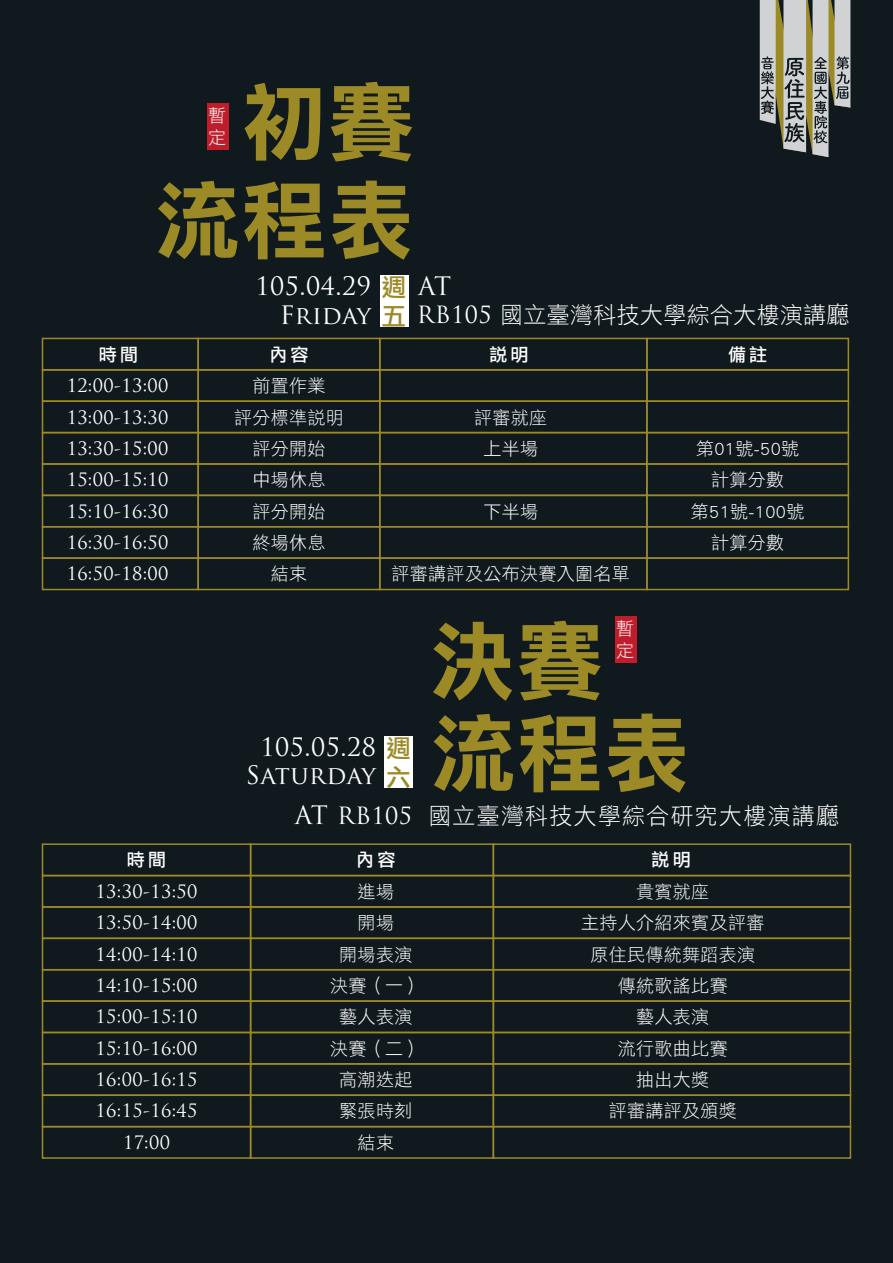
<style>
.page{position:relative;width:893px;height:1263px;background:#101a1e}
.page>*{position:absolute;margin:0;border:0;box-sizing:border-box;transform-origin:0 0}
.t1{font:85.5px/97.8px "DF Li Hei Std W7";letter-spacing:.02em;color:#9c8a27;text-align:right}
.t2{font:24.75px "Trajan Pro";letter-spacing:.02em;color:#fff}
.t3{font:23.1px "DF Li Hei Std W3";letter-spacing:.02em;color:#fff}
.t4{font:23.1px "DF Li Hei Std W3";letter-spacing:.06em;color:#fff}
.t5{font:23.1px "Trajan Pro";letter-spacing:.02em;color:#fff}
.t6{font:18px/31.3px "Trajan Pro";letter-spacing:.02em;color:#fff;text-align:justify}
.t7{font:18px/31.3px "DF Li Hei Std W3";letter-spacing:.02em;color:#fff;text-align:center}
.t8{font:18px "DF Li Hei Std W5";letter-spacing:.18em;color:#fff}
.s1{font-family:"DF Li Hei Std W5";color:#9c8a27}
.s2{font-family:"Trajan Pro";font-size:24.75px}
.s3{font-family:"DF Li Hei Std W5";font-size:24.75px;color:#9c8a27}
.s4{font-family:"Trajan Pro"}
.s5{font-family:"Adobe Ming Std";font-weight:300}
.s6{font-size:24.75px}
</style>
<div class="page">
<svg style="left:760px;top:0;width:90px;height:157px"></svg>
<div style="left:380px;top:275px;width:29px;height:52px;background:#fff"></div>
<div style="left:42px;top:338px;width:157px;height:33px;border:2px solid #9c8a27"></div>
<div style="left:42px;top:369px;width:157px;height:33px;border:2px solid #9c8a27"></div>
<div style="left:42px;top:400px;width:157px;height:33px;border:2px solid #9c8a27"></div>
<div style="left:42px;top:432px;width:157px;height:33px;border:2px solid #9c8a27"></div>
<div style="left:42px;top:463px;width:157px;height:33px;border:2px solid #9c8a27"></div>
<div style="left:42px;top:495px;width:157px;height:32px;border:2px solid #9c8a27"></div>
<div style="left:42px;top:526px;width:157px;height:33px;border:2px solid #9c8a27"></div>
<div style="left:42px;top:557px;width:157px;height:33px;border:2px solid #9c8a27"></div>
<div style="left:197px;top:338px;width:184px;height:33px;border:2px solid #9c8a27"></div>
<div style="left:197px;top:369px;width:184px;height:33px;border:2px solid #9c8a27"></div>
<div style="left:197px;top:400px;width:184px;height:33px;border:2px solid #9c8a27"></div>
<div style="left:197px;top:432px;width:184px;height:33px;border:2px solid #9c8a27"></div>
<div style="left:197px;top:463px;width:184px;height:33px;border:2px solid #9c8a27"></div>
<div style="left:197px;top:495px;width:184px;height:32px;border:2px solid #9c8a27"></div>
<div style="left:197px;top:526px;width:184px;height:33px;border:2px solid #9c8a27"></div>
<div style="left:197px;top:557px;width:184px;height:33px;border:2px solid #9c8a27"></div>
<div style="left:379px;top:338px;width:269px;height:33px;border:2px solid #9c8a27"></div>
<div style="left:379px;top:369px;width:269px;height:33px;border:2px solid #9c8a27"></div>
<div style="left:379px;top:400px;width:269px;height:33px;border:2px solid #9c8a27"></div>
<div style="left:379px;top:432px;width:269px;height:33px;border:2px solid #9c8a27"></div>
<div style="left:379px;top:463px;width:269px;height:33px;border:2px solid #9c8a27"></div>
<div style="left:379px;top:495px;width:269px;height:32px;border:2px solid #9c8a27"></div>
<div style="left:379px;top:526px;width:269px;height:33px;border:2px solid #9c8a27"></div>
<div style="left:379px;top:557px;width:269px;height:33px;border:2px solid #9c8a27"></div>
<div style="left:646px;top:338px;width:203px;height:33px;border:2px solid #9c8a27"></div>
<div style="left:646px;top:369px;width:203px;height:33px;border:2px solid #9c8a27"></div>
<div style="left:646px;top:400px;width:203px;height:33px;border:2px solid #9c8a27"></div>
<div style="left:646px;top:432px;width:203px;height:33px;border:2px solid #9c8a27"></div>
<div style="left:646px;top:463px;width:203px;height:33px;border:2px solid #9c8a27"></div>
<div style="left:646px;top:495px;width:203px;height:32px;border:2px solid #9c8a27"></div>
<div style="left:646px;top:526px;width:203px;height:33px;border:2px solid #9c8a27"></div>
<div style="left:646px;top:557px;width:203px;height:33px;border:2px solid #9c8a27"></div>
<div style="left:42px;top:843px;width:209px;height:33px;border:2px solid #9c8a27"></div>
<div style="left:42px;top:875px;width:209px;height:33px;border:2px solid #9c8a27"></div>
<div style="left:42px;top:906px;width:209px;height:33px;border:2px solid #9c8a27"></div>
<div style="left:42px;top:937px;width:209px;height:33px;border:2px solid #9c8a27"></div>
<div style="left:42px;top:969px;width:209px;height:33px;border:2px solid #9c8a27"></div>
<div style="left:42px;top:1000px;width:209px;height:33px;border:2px solid #9c8a27"></div>
<div style="left:42px;top:1032px;width:209px;height:32px;border:2px solid #9c8a27"></div>
<div style="left:42px;top:1063px;width:209px;height:33px;border:2px solid #9c8a27"></div>
<div style="left:42px;top:1094px;width:209px;height:33px;border:2px solid #9c8a27"></div>
<div style="left:42px;top:1126px;width:209px;height:33px;border:2px solid #9c8a27"></div>
<div style="left:250px;top:843px;width:244px;height:33px;border:2px solid #9c8a27"></div>
<div style="left:250px;top:875px;width:244px;height:33px;border:2px solid #9c8a27"></div>
<div style="left:250px;top:906px;width:244px;height:33px;border:2px solid #9c8a27"></div>
<div style="left:250px;top:937px;width:244px;height:33px;border:2px solid #9c8a27"></div>
<div style="left:250px;top:969px;width:244px;height:33px;border:2px solid #9c8a27"></div>
<div style="left:250px;top:1000px;width:244px;height:33px;border:2px solid #9c8a27"></div>
<div style="left:250px;top:1032px;width:244px;height:32px;border:2px solid #9c8a27"></div>
<div style="left:250px;top:1063px;width:244px;height:33px;border:2px solid #9c8a27"></div>
<div style="left:250px;top:1094px;width:244px;height:33px;border:2px solid #9c8a27"></div>
<div style="left:250px;top:1126px;width:244px;height:33px;border:2px solid #9c8a27"></div>
<div style="left:493px;top:843px;width:358px;height:33px;border:2px solid #9c8a27"></div>
<div style="left:493px;top:875px;width:358px;height:33px;border:2px solid #9c8a27"></div>
<div style="left:493px;top:906px;width:358px;height:33px;border:2px solid #9c8a27"></div>
<div style="left:493px;top:937px;width:358px;height:33px;border:2px solid #9c8a27"></div>
<div style="left:493px;top:969px;width:358px;height:33px;border:2px solid #9c8a27"></div>
<div style="left:493px;top:1000px;width:358px;height:33px;border:2px solid #9c8a27"></div>
<div style="left:493px;top:1032px;width:358px;height:32px;border:2px solid #9c8a27"></div>
<div style="left:493px;top:1063px;width:358px;height:33px;border:2px solid #9c8a27"></div>
<div style="left:493px;top:1094px;width:358px;height:33px;border:2px solid #9c8a27"></div>
<div style="left:493px;top:1126px;width:358px;height:33px;border:2px solid #9c8a27"></div>
<div style="left:384px;top:736px;width:29px;height:52px;background:#fff"></div>
<div style="left:207px;top:104px;width:22px;height:46px;background:#be1d2c"></div>
<div style="left:615px;top:616px;width:22px;height:46px;background:#be1d2c"></div>
<h1 class="t1" style="left:154px;top:72px;width:261px">初賽流程表</h1>
<h2 class="t2" style="left:256px;top:270px;width:152px">105.04.29 <span class="s1">週</span></h2>
<p class="t3" style="left:280px;top:302px;width:571px"><span class="s2">Friday</span> <span class="s3">五</span> <span class="s4">RB105</span> 國立臺灣科技大學綜合大樓演講<span class="s5">廳</span></p>
<p class="t7" style="left:208px;top:104px;width:19px;line-height:22.4px;text-align:left">暫定</p>
<h2 class="t2" style="left:418px;top:270px;width:35px">AT</h2>
<p class="t8" style="left:99px;top:344px;width:41px">時間</p>
<p class="t8" style="left:269px;top:344px;width:41px">內容</p>
<p class="t8" style="left:489px;top:344px;width:41px">說明</p>
<p class="t8" style="left:728px;top:344px;width:41px">備註</p>
<p class="t6" style="left:67px;top:370px;width:103px">12:00-13:00<br>13:00-13:30<br>13:30-15:00<br>15:00-15:10<br>15:10-16:30<br>16:30-16:50<br>16:50-18:00</p>
<p class="t7" style="left:234px;top:370px;width:111px">前置作業<br>評分標準說明評分開始<br>中場休息<br>評分開始<br>終場休息<br>結束</p>
<p class="t7" style="left:474px;top:401px;width:75px">評審就座上半場</p>
<p class="t7" style="left:483px;top:495px;width:56px">下半場</p>
<p class="t7" style="left:392px;top:558px;width:240px">評審講評及公布決賽入圍名單</p>
<h1 class="t1" style="left:430px;top:611px;width:174px">決賽</h1>
<p class="t7" style="left:616px;top:617px;width:19px;line-height:22.4px;text-align:left">暫定</p>
<p class="t7" style="left:691px;top:432px;width:115px">第01號-50號計算分數第51號-100號計算分數</p>
<h2 class="t2" style="left:260px;top:731px;width:152px">105.05.28 <span class="s1">週</span></h2>
<h2 class="t2" style="left:246px;top:760px;width:166px">Saturday <span class="s1">六</span></h2>
<h1 class="t1" style="left:430px;top:703px;width:261px">流程表</h1>
<p class="t5" style="left:295px;top:800px;width:119px"><span class="s6">AT</span> RB105</p>
<p class="t4" style="left:428px;top:803px;width:412px">國立臺灣科技大學綜合研究大樓演講<span class="s5">廳</span></p>
<p class="t8" style="left:127px;top:850px;width:41px">時間</p>
<p class="t8" style="left:356px;top:850px;width:41px">內容</p>
<p class="t8" style="left:651px;top:850px;width:41px">說明</p>
<p class="t6" style="left:96px;top:875px;width:103px;text-align:center">13:30-13:50<br>13:50-14:00<br>14:00-14:10<br>14:10-15:00<br>15:00-15:10<br>15:10-16:00<br>16:00-16:15<br>16:15-16:45<br>17:00</p>
<p class="t7" style="left:330px;top:875px;width:93px">進場<br>開場<br>開場表演決賽（一）藝人表演決賽（二）高潮迭起緊張時刻結束</p>
<p class="t7" style="left:581px;top:875px;width:185px">貴賓就座<br>主持人介紹來賓及評審原住民傳統舞蹈表演傳統歌謠比賽<br>藝人表演<br>流行歌曲比賽<br>抽出大獎<br>評審講評及頒獎</p>
</div>
